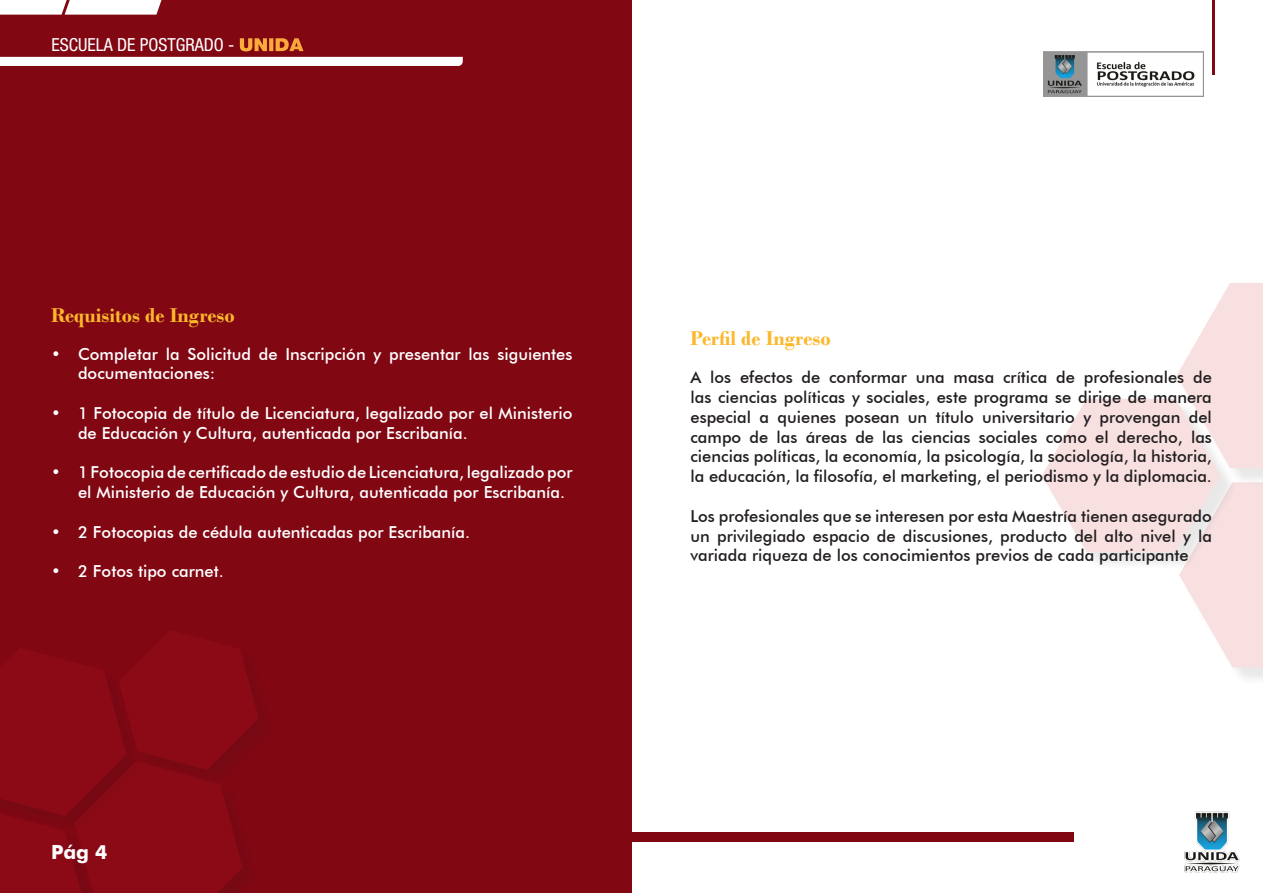
<style>
.page{position:relative;width:1263px;height:893px;background:#fff}
.page>*{position:absolute;margin:0;border:0;box-sizing:border-box;transform-origin:0 0}
.t1{font:700 21px "Bodoni";color:#fcb72b}
.t2{font:700 19.5px "Futura BT";color:#fff}
.t3{font:condensed 18px "Helvetica Neue LT Pro";color:#fff}
.t4{font:500 16.5px/19.8px "Futura BT";color:#231f20;text-align:justify}
.t5{font:500 16.5px/19.8px "Futura BT";color:#fff}
.s1{font-weight:900;font-stretch:normal}
</style>
<div class="page">
<div style="left:0;top:0;width:631px;height:893px;background:#810713"></div>
<svg style="left:0;top:0;width:161px;height:15px;background:#f7f0f1"></svg>
<div style="left:1182px;top:485px;width:81px;height:201px;background:#231f20;opacity:.75"></div>
<svg style="left:1042px;top:283px;width:221px;height:385px"></svg>
<div style="left:0;top:57px;width:463px;height:9px;background:#fff"></div>
<div style="left:551px;top:833px;width:523px;height:9px;background:#810713"></div>
<hr style="left:1212px;top:0;width:3px;height:75px;background:#810713">
<img style="left:1184px;top:811px;width:56px;height:62px">
<img style="left:1043px;top:51px;width:161px;height:46px">
<p class="t3" style="left:51px;top:34px;width:253px">ESCUELA DE POSTGRADO - <span class="s1">UNIDA</span></p>
<p class="t1" style="left:51px;top:303px;width:185px">Requisitos de Ingreso</p>
<p class="t5" style="left:78px;top:344px;width:496px;text-indent:-27px">• Completar la Solicitud de Inscripción y presentar las siguientes documentaciones:</p>
<p class="t5" style="left:78px;top:403px;width:496px;text-indent:-27px">• 1 Fotocopia de título de Licenciatura, legalizado por el Ministerio de Educación y Cultura, autenticada por Escribanía.</p>
<p class="t5" style="left:78px;top:463px;width:496px;text-indent:-27px">• 1 Fotocopia de certificado de estudio de Licenciatura, legalizado por el Ministerio de Educación y Cultura, autenticada por Escribanía.</p>
<p class="t5" style="left:51px;top:522px;width:421px">• 2 Fotocopias de cédula autenticadas por Escribanía.</p>
<p class="t5" style="left:51px;top:562px;width:174px">• 2 Fotos tipo carnet.</p>
<p class="t2" style="left:51px;top:840px;width:58px">Pág 4</p>
<p class="t1" style="left:690px;top:326px;width:142px">Perfil de Ingreso</p>
<p class="t4" style="left:690px;top:367px;width:523px">A los efectos de conformar una masa crítica de profesionales de las ciencias políticas y sociales, este programa se dirige de manera especial a quienes posean un título universitario y provengan del campo de las áreas de las ciencias sociales como el derecho, las ciencias políticas, la economía, la psicología, la sociología, la historia, la educación, la filosofía, el marketing, el periodismo y la diplomacia.</p>
<p class="t4" style="left:690px;top:506px;width:523px">Los profesionales que se interesen por esta Maestría tienen asegurado un privilegiado espacio de discusiones, producto del alto nivel y la variada riqueza de los conocimientos previos de cada participante</p>
</div>
